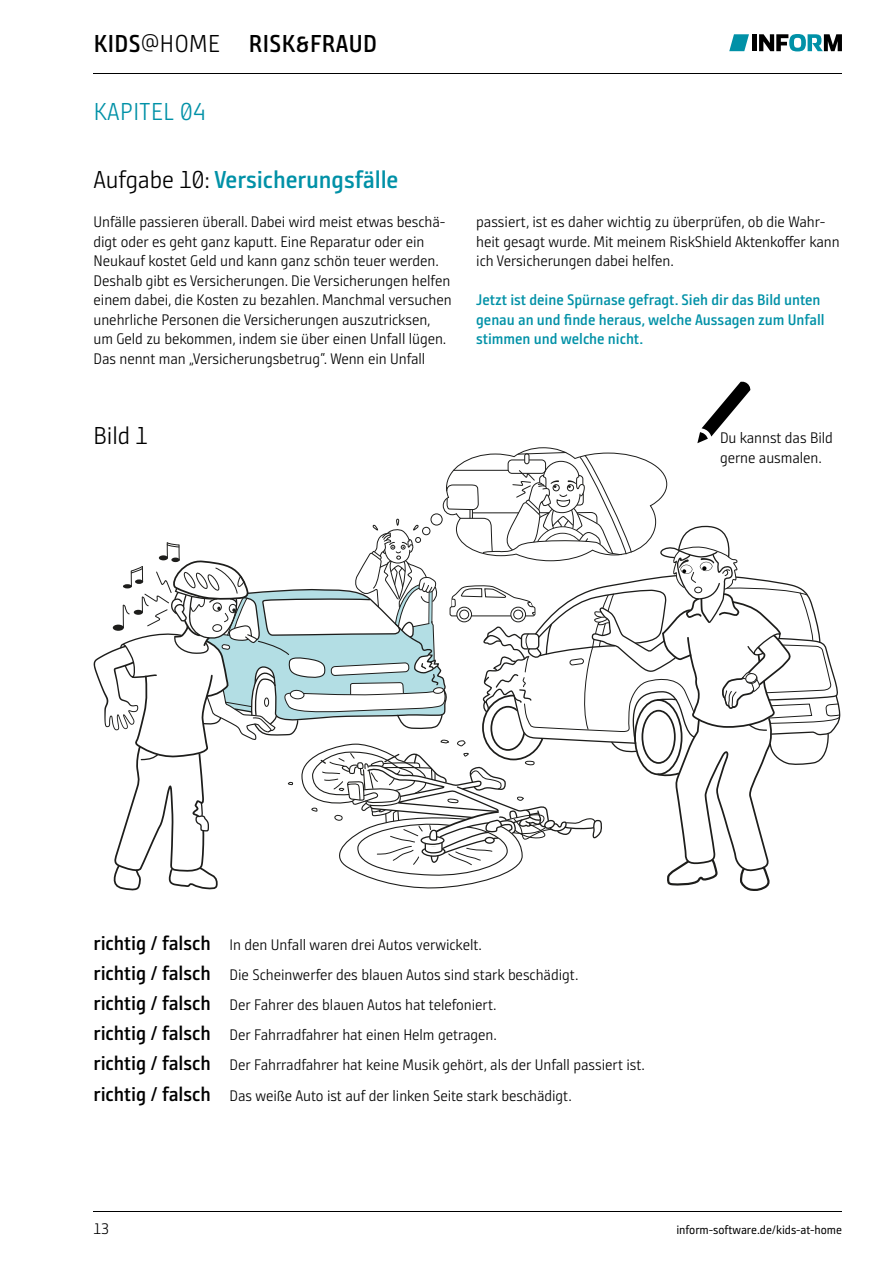
<style>
.page{position:relative;width:893px;height:1263px;background:#fff}
.page>*{position:absolute;margin:0;border:0;box-sizing:border-box;transform-origin:0 0}
.t1{font:700 24.45px "Bunday Sans Pro SG Se";letter-spacing:-.005em;color:#0091a7}
.t2{font:700 24.45px "Bunday Sans Pro SG Se";letter-spacing:.02em;color:#000}
.t3{font:24.45px "Bunday Sans Pro SG Se Ligh";letter-spacing:.02em;color:#0091a7}
.t4{font:24.45px "Bunday Sans Pro SG Se Ligh";color:#000}
.t5{font:15.3px/19.5px "Bunday Sans Pro SG Se Ligh";letter-spacing:-.005em;color:#000}
.t6{font:700 15.3px/19.5px "Bunday Sans Pro SG Se";letter-spacing:-.005em;color:#0091a7}
.t7{font:12.15px "Bunday Sans Pro SG";letter-spacing:-.005em;color:#000}
.s1{font-family:"Bunday Sans Pro SG Se Ligh";font-weight:400}
.s2{font-family:"Bunday Sans Pro SG Se Ligh";font-weight:400;color:#000}
.s3{font-family:"Bunday Sans Pro SG Se";font-weight:700;font-size:19.95px}
</style>
<div class="page">
<hr style="left:94px;top:74px;width:748px;height:1px;background:#000">
<svg style="left:729px;top:34px;width:20px;height:17px"></svg>
<svg style="left:759px;top:34px;width:83px;height:17px"></svg>
<div style="left:752px;top:34px;width:5px;height:17px;background:#000"></div>
<hr style="left:94px;top:1211px;width:748px;height:1px;background:#000">
<svg style="left:94px;top:381px;width:747px;height:510px"></svg>
<h1 class="t2" style="left:94px;top:28px;width:285px">KIDS<span class="s1">@HOME</span> RISK&amp;FRAUD</h1>
<h1 class="t3" style="left:94px;top:96px;width:114px">KAPITEL 04</h1>
<h1 class="t1" style="left:94px;top:164px;width:306px"><span class="s2">Aufgabe 10:</span> Versicherungsfälle</h1>
<p class="t5" style="left:94px;top:212px;width:360px">Unfälle passieren überall. Dabei wird meist etwas beschä&shy;digt oder es geht ganz kaputt. Eine Reparatur oder ein Neukauf kostet Geld und kann ganz schön teuer werden.<br>Deshalb gibt es Versicherungen. Die Versicherungen helfen einem dabei, die Kosten zu bezahlen. Manchmal versuchen unehrliche Personen die Versicherungen auszutricksen, um Geld zu bekommen, indem sie über einen Unfall lügen.<br>Das nennt man „Versicherungsbetrug“. Wenn ein Unfall</p>
<h1 class="t4" style="left:94px;top:420px;width:56px">Bild 1</h1>
<p class="t5" style="left:476px;top:212px;width:365px">passiert, ist es daher wichtig zu überprüfen, ob die Wahr&shy;heit gesagt wurde. Mit meinem RiskShield Aktenkoffer kann ich Versicherungen dabei helfen.</p>
<p class="t6" style="left:476px;top:290px;width:350px">Jetzt ist deine Spürnase gefragt. Sieh dir das Bild unten genau an und finde heraus, welche Aussagen zum Unfall stimmen und welche nicht.</p>
<p class="t5" style="left:720px;top:428px;width:115px">Du kannst das Bild gerne ausmalen.</p>
<p class="t5" style="left:94px;top:930px;width:553px;line-height:30px"><span class="s3">richtig / falsch</span> In den Unfall waren drei Autos verwickelt.<br><span class="s3">richtig / falsch</span> Die Scheinwerfer des blauen Autos sind stark beschädigt.<br><span class="s3">richtig / falsch</span> Der Fahrer des blauen Autos hat telefoniert.<br><span class="s3">richtig / falsch</span> Der Fahrradfahrer hat einen Helm getragen.<br><span class="s3">richtig / falsch</span> Der Fahrradfahrer hat keine Musik gehört, als der Unfall passiert ist. <span class="s3">richtig / falsch</span> Das weiße Auto ist auf der linken Seite stark beschädigt.</p>
<p class="t5" style="left:94px;top:1219px;width:17px">13</p>
<p class="t7" style="left:676px;top:1222px;width:167px">inform-software.de/kids-at-home</p>
</div>
